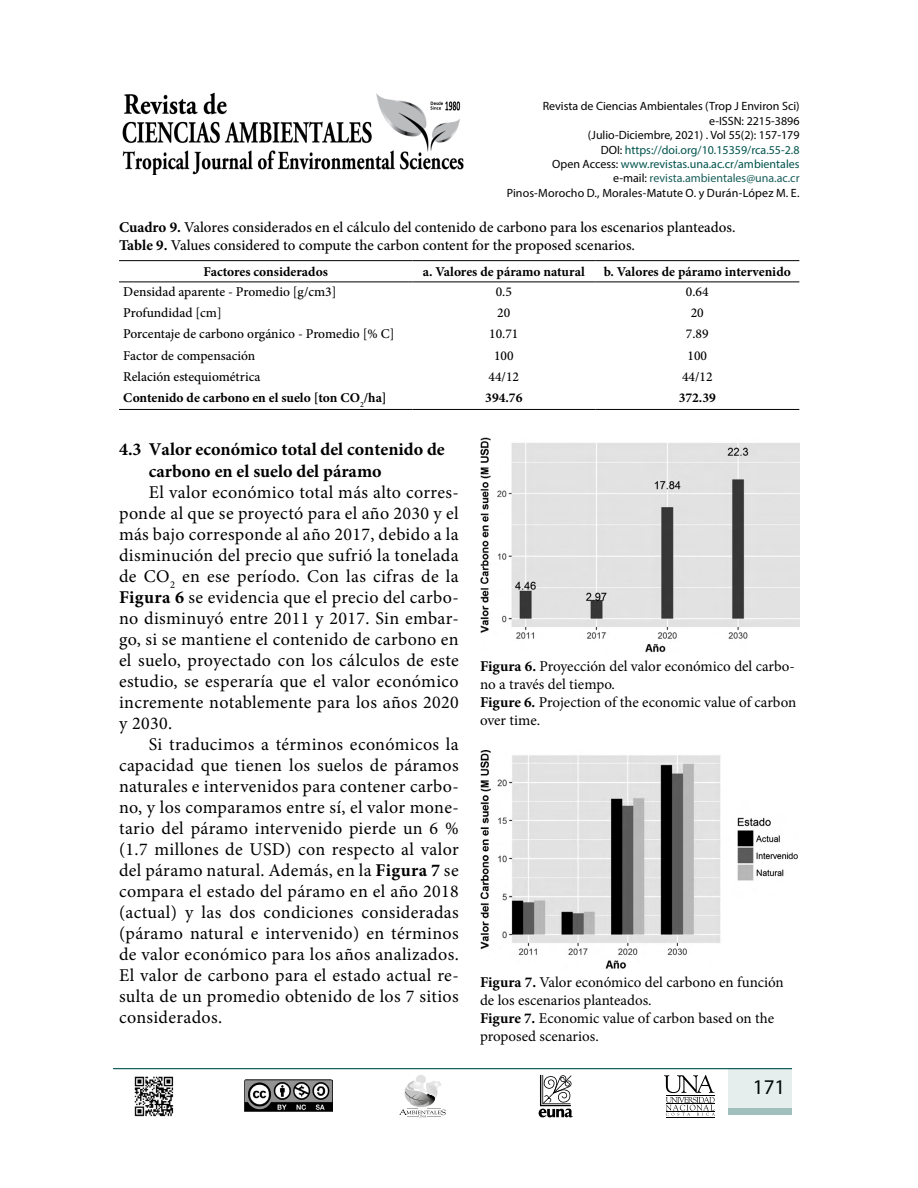
<style>
.page{position:relative;width:918px;height:1188px;background:#fff}
.page>*{position:absolute;margin:0;border:0;box-sizing:border-box;transform-origin:0 0}
.t1{font:21px "Myriad Pro";color:#000}
.t2{font:18px/21px "Minion Pro";letter-spacing:.02em;color:#000;text-align:justify}
.t3{font:700 18px/21.6px "Minion Pro";color:#000}
.t4{font:15px/18px "Minion Pro";color:#000}
.t5{font:500 15px/18px "Minion Pro";color:#000}
.t6{font:500 13.5px "Minion Pro";color:#000}
.t7{font:700 13.5px "Minion Pro";color:#000}
.t8{font:12px/14.4px "Myriad Pro";color:#000;text-align:right}
.s1{color:#00534d}
.s2{color:#195f5a}
.s3{font-weight:700}
</style>
<div class="page">
<svg style="left:539px;top:1075px;width:34px;height:42px"></svg>
<div style="left:416px;top:1075px;width:10px;height:9px;background:#e2e2e2;border-radius:50%"></div>
<svg style="left:399px;top:1081px;width:47px;height:36px"></svg>
<hr style="left:666px;top:1117px;width:48px;height:1px;background:#000">
<svg style="left:664px;top:1075px;width:51px;height:41px"></svg>
<hr style="left:113px;top:1068px;width:679px;height:1px;background:#00534d">
<div style="left:729px;top:1068px;width:63px;height:46px;background:#e6eeed"></div>
<div style="left:729px;top:1108px;width:63px;height:6px;background:#a1bfbd"></div>
<img style="left:244px;top:1080px;width:89px;height:31px">
<img style="left:122px;top:92px;width:342px;height:83px">
<img style="left:134px;top:1076px;width:40px;height:41px">
<hr style="left:119px;top:260px;width:293px;height:1px;background:#000">
<hr style="left:412px;top:260px;width:183px;height:1px;background:#000">
<hr style="left:595px;top:260px;width:204px;height:1px;background:#000">
<hr style="left:119px;top:282px;width:293px;height:1px;background:#000">
<hr style="left:412px;top:282px;width:183px;height:1px;background:#000">
<hr style="left:595px;top:282px;width:204px;height:1px;background:#000">
<hr style="left:119px;top:409px;width:293px;height:1px;background:#000">
<hr style="left:412px;top:409px;width:183px;height:1px;background:#000">
<hr style="left:595px;top:409px;width:204px;height:1px;background:#000">
<img style="left:480px;top:437px;width:320px;height:216px">
<img style="left:480px;top:751px;width:318px;height:218px">
<p class="t8" style="left:507px;top:99px;width:294px">Revista de Ciencias Ambientales (Trop J Environ Sci) e-ISSN: 2215-3896<br>(Julio-Diciembre, 2021) . Vol 55(2): 157-179<br>DOI: <span class="s1">https://doi.org/10.15359/rca.55-2.8<br></span>Open Access: <span class="s1">www.revistas.una.ac.cr/ambientales<br></span>e-mail: <span class="s2">revista.ambientales@una.ac.cr<br></span>Pinos-Morocho D., Morales-Matute O. y Durán-López M. E.</p>
<p class="t5" style="left:119px;top:218px;width:618px"><span class="s3">Cuadro 9.</span> Valores considerados en el cálculo del contenido de carbono para los escenarios planteados.<br><span class="s3">Table 9.</span> Values considered to compute the carbon content for the proposed scenarios.</p>
<p class="t7" style="left:204px;top:262px;width:126px">Factores considerados</p>
<p class="t7" style="left:423px;top:262px;width:163px">a. Valores de páramo natural</p>
<p class="t7" style="left:604px;top:262px;width:189px">b. Valores de páramo intervenido</p>
<p class="t6" style="left:123px;top:283px;width:215px">Densidad aparente - Promedio [g/cm3]</p>
<p class="t6" style="left:496px;top:283px;width:18px">0.5</p>
<p class="t6" style="left:686px;top:283px;width:24px">0.64</p>
<p class="t6" style="left:123px;top:304px;width:100px">Profundidad [cm]</p>
<p class="t6" style="left:497px;top:304px;width:15px">20</p>
<p class="t6" style="left:691px;top:304px;width:15px">20</p>
<p class="t6" style="left:123px;top:325px;width:273px">Porcentaje de carbono orgánico - Promedio [% C]</p>
<p class="t6" style="left:489px;top:325px;width:31px">10.71</p>
<p class="t6" style="left:686px;top:325px;width:24px">7.89</p>
<p class="t6" style="left:123px;top:346px;width:134px">Factor de compensación</p>
<p class="t6" style="left:494px;top:346px;width:21px">100</p>
<p class="t6" style="left:688px;top:346px;width:21px">100</p>
<p class="t6" style="left:123px;top:368px;width:139px">Relación estequiométrica</p>
<p class="t6" style="left:489px;top:368px;width:32px">44/12</p>
<p class="t6" style="left:682px;top:368px;width:32px">44/12</p>
<p class="t7" style="left:123px;top:388px;width:265px">Contenido de carbono en el suelo [ton CO<sub>2</sub>/ha]</p>
<p class="t7" style="left:485px;top:388px;width:39px">394.76</p>
<p class="t7" style="left:679px;top:388px;width:39px">372.39</p>
<p class="t3" style="left:149px;top:438px;width:297px;text-indent:-30px">4.3 Valor económico total del contenido de carbono en el suelo del páramo</p>
<p class="t2" style="left:119px;top:482px;width:341px;text-indent:30px">El valor económico total más alto corres&shy;ponde al que se proyectó para el año 2030 y el más bajo corresponde al año 2017, debido a la disminución del precio que sufrió la tonelada de CO<sub>2</sub> en ese período. Con las cifras de la <span class="s3">Figura 6</span> se evidencia que el precio del carbo&shy;no disminuyó entre 2011 y 2017. Sin embar&shy;go, si se mantiene el contenido de carbono en el suelo, proyectado con los cálculos de este estudio, se esperaría que el valor económico incremente notablemente para los años 2020 y 2030.</p>
<p class="t2" style="left:119px;top:734px;width:341px;text-indent:30px">Si traducimos a términos económicos la capacidad que tienen los suelos de páramos naturales e intervenidos para contener carbo&shy;no, y los comparamos entre sí, el valor mone&shy;tario del páramo intervenido pierde un 6 % (1.7 millones de USD) con respecto al valor del páramo natural. Además, en la <span class="s3">Figura 7</span> se compara el estado del páramo en el año 2018 (actual) y las dos condiciones consideradas (páramo natural e intervenido) en términos de valor económico para los años analizados.<br>El valor de carbono para el estado actual re&shy;sulta de un promedio obtenido de los 7 sitios considerados.</p>
<p class="t4" style="left:480px;top:657px;width:318px"><span class="s3">Figura 6.</span> Proyección del valor económico del carbo&shy;no a través del tiempo.<br><span class="s3">Figure 6.</span> Projection of the economic value of carbon over time.</p>
<p class="t4" style="left:480px;top:973px;width:305px"><span class="s3">Figura 7.</span> Valor económico del carbono en función de los escenarios planteados.<br><span class="s3">Figure 7.</span> Economic value of carbon based on the proposed scenarios.</p>
<p class="t1" style="left:753px;top:1074px;width:34px">171</p>
</div>
